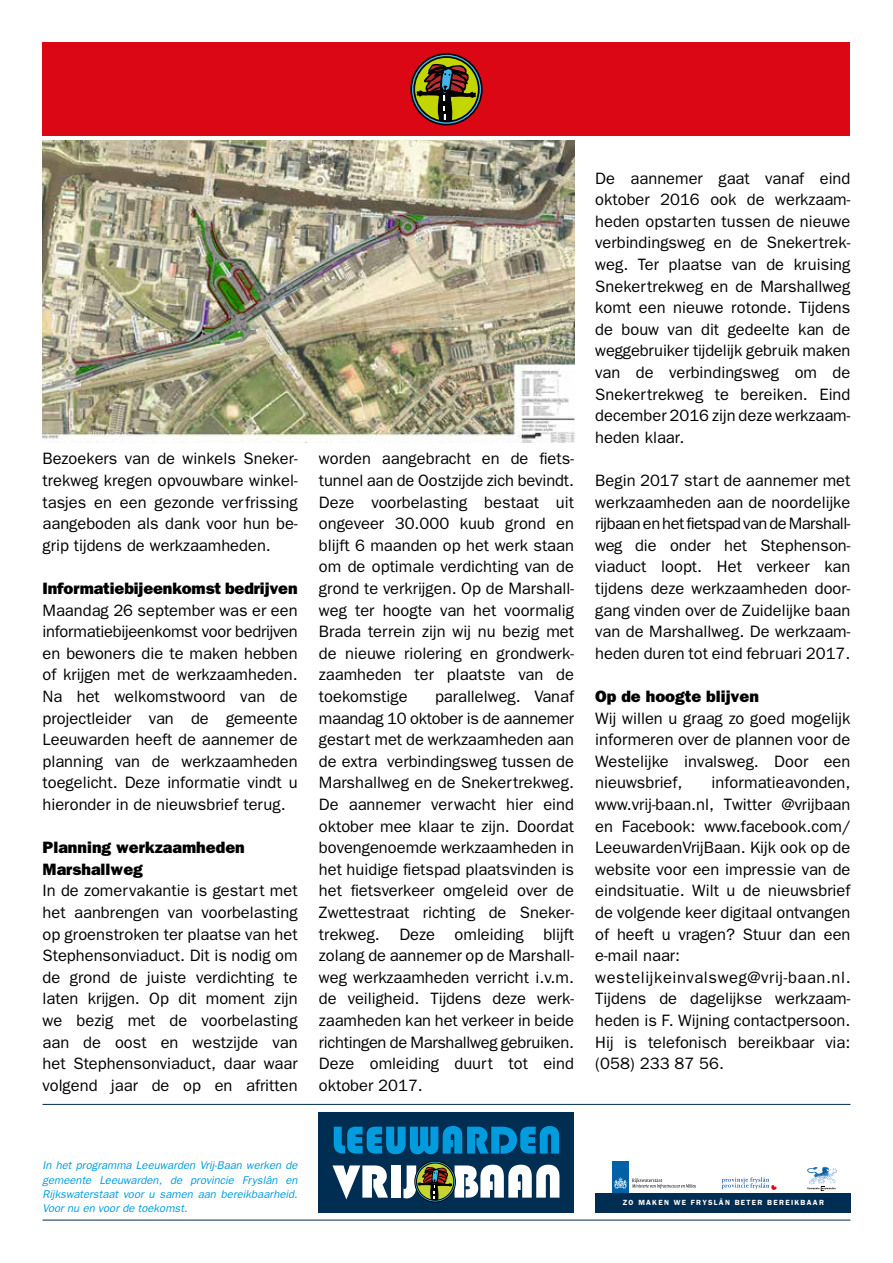
<style>
.page{position:relative;width:893px;height:1263px;background:#fff}
.page>*{position:absolute;margin:0;border:0;box-sizing:border-box;transform-origin:0 0}
.t1{font:16.5px/21.6px "Franklin Gothic";color:#000;text-align:justify}
.t2{font:800 16.5px/21.6px "Franklin Gothic";color:#000}
.t3{font:italic 11.25px/14.2px "Franklin Gothic";color:#009cde;text-align:justify}
.t4{font:600 7.5px "Franklin Gothic";letter-spacing:.17em;color:#fff}
</style>
<div class="page">
<div style="left:43px;top:43px;width:807px;height:93px;background:#dc0714"></div>
<svg style="left:410px;top:53px;width:73px;height:72px"></svg>
<div style="left:319px;top:1112px;width:255px;height:100px;background:#002e52"></div>
<svg style="left:332px;top:1165px;width:56px;height:34px"></svg>
<div style="left:391px;top:1165px;width:10px;height:32px;background:#fff"></div>
<svg style="left:334px;top:1126px;width:225px;height:28px"></svg>
<svg style="left:403px;top:1161px;width:156px;height:41px"></svg>
<svg style="left:721px;top:1177px;width:56px;height:13px"></svg>
<svg style="left:807px;top:1166px;width:30px;height:25px"></svg>
<div style="left:595px;top:1193px;width:255px;height:19px;background:#002e52"></div>
<div style="left:612px;top:1161px;width:16px;height:32px;background:#0061a7"></div>
<svg style="left:614px;top:1177px;width:82px;height:12px"></svg>
<hr style="left:43px;top:1220px;width:807px;height:1px;background:#002e52">
<hr style="left:43px;top:1104px;width:807px;height:1px;background:#002e52">
<img style="left:43px;top:140px;width:531px;height:303px">
<p class="t1" style="left:43px;top:448px;width:257px">Bezoekers van de winkels Sneker&shy;trekweg kregen opvouwbare winkel&shy;tasjes en een gezonde verfrissing aangeboden als dank voor hun be&shy;grip tijdens de werkzaamheden.</p>
<p class="t2" style="left:43px;top:577px;width:257px">Informatiebijeenkomst bedrijven</p>
<p class="t1" style="left:43px;top:599px;width:257px">Maandag 26 september was er een informatiebijeenkomst voor bedrijven en bewoners die te maken hebben of krijgen met de werkzaamheden.<br>Na het welkomstwoord van de projectleider van de gemeente Leeuwarden heeft de aannemer de planning van de werkzaamheden toegelicht. Deze informatie vindt u hieronder in de nieuwsbrief terug.</p>
<p class="t2" style="left:43px;top:836px;width:204px">Planning werkzaamheden<br>Marshallweg</p>
<p class="t1" style="left:43px;top:880px;width:257px">In de zomervakantie is gestart met het aanbrengen van voorbelasting op groenstroken ter plaatse van het Stephensonviaduct. Dit is nodig om de grond de juiste verdichting te laten krijgen. Op dit moment zijn we bezig met de voorbelasting aan de oost en westzijde van het Stephensonviaduct, daar waar volgend jaar de op en afritten</p>
<p class="t1" style="left:319px;top:448px;width:257px">worden aangebracht en de fiets&shy;tunnel aan de Oostzijde zich bevindt.<br>Deze voorbelasting bestaat uit ongeveer 30.000 kuub grond en blijft 6 maanden op het werk staan om de optimale verdichting van de grond te verkrijgen. Op de Marshall&shy;weg ter hoogte van het voormalig Brada terrein zijn wij nu bezig met de nieuwe riolering en grondwerk&shy;zaamheden ter plaatste van de toekomstige</p>
<p class="t1" style="left:319px;top:685px;width:257px;text-indent:116px">parallelweg. Vanaf maandag 10 oktober is de aannemer gestart met de werkzaamheden aan de extra verbindingsweg tussen de Marshallweg en de Snekertrekweg.<br>De aannemer verwacht hier eind oktober mee klaar te zijn. Doordat bovengenoemde werkzaamheden in het huidige fietspad plaatsvinden is het fietsverkeer omgeleid over de Zwettestraat richting de Sneker&shy;trekweg. Deze omleiding blijft zolang de aannemer op de Marshall&shy;weg werkzaamheden verricht i.v.m. de veiligheid. Tijdens deze werk&shy;zaamheden kan het verkeer in beide richtingen de Marshallweg gebruiken.<br>Deze omleiding duurt tot eind oktober 2017.</p>
<p class="t1" style="left:595px;top:167px;width:257px">De aannemer gaat vanaf eind oktober 2016 ook de werkzaam&shy;heden opstarten tussen de nieuwe verbindingsweg en de Snekertrek&shy;weg. Ter plaatse van de kruising Snekertrekweg en de Marshallweg komt een nieuwe rotonde. Tijdens de bouw van dit gedeelte kan de weggebruiker tijdelijk gebruik maken van de verbindingsweg om de Snekertrekweg te bereiken. Eind december 2016 zijn deze werkzaam&shy;heden klaar.</p>
<p class="t1" style="left:595px;top:469px;width:257px">Begin 2017 start de aannemer met werkzaamheden aan de noordelijke rijbaan en het fietspad van de Marshall&shy;weg die onder het Stephenson&shy;viaduct loopt. Het verkeer kan tijdens deze werkzaamheden door&shy;gang vinden over de Zuidelijke baan van de Marshallweg. De werkzaam&shy;heden duren tot eind februari 2017.</p>
<p class="t2" style="left:595px;top:685px;width:165px">Op de hoogte blijven</p>
<p class="t1" style="left:595px;top:707px;width:257px">Wij willen u graag zo goed mogelijk informeren over de plannen voor de Westelijke invalsweg. Door een nieuwsbrief,</p>
<p class="t1" style="left:595px;top:772px;width:257px;text-align:left;text-indent:116px">informatieavonden, www.vrij-baan.nl, Twitter @vrijbaan en Facebook: www.facebook.com/<br>LeeuwardenVrijBaan. Kijk ook op de website voor een impressie van de eindsituatie. Wilt u de nieuwsbrief de volgende keer digitaal ontvangen of heeft u vragen? Stuur dan een e-mail naar: westelijkeinvalsweg@vrij-baan.nl.<br>Tijdens de dagelijkse werkzaam&shy;heden is F. Wijning contactpersoon.<br>Hij is telefonisch bereikbaar via: (058) 233 87 56.</p>
<p class="t3" style="left:43px;top:1158px;width:257px">In het programma Leeuwarden Vrij-Baan werken de gemeente Leeuwarden, de provincie Fryslân en Rijkswaterstaat voor u samen aan bereikbaarheid.<br>Voor nu en voor de toekomst.</p>
<p class="t4" style="left:622px;top:1198px;width:203px">ZO MAKEN WE FRYSLÂN BETER BEREIKBAAR</p>
</div>
